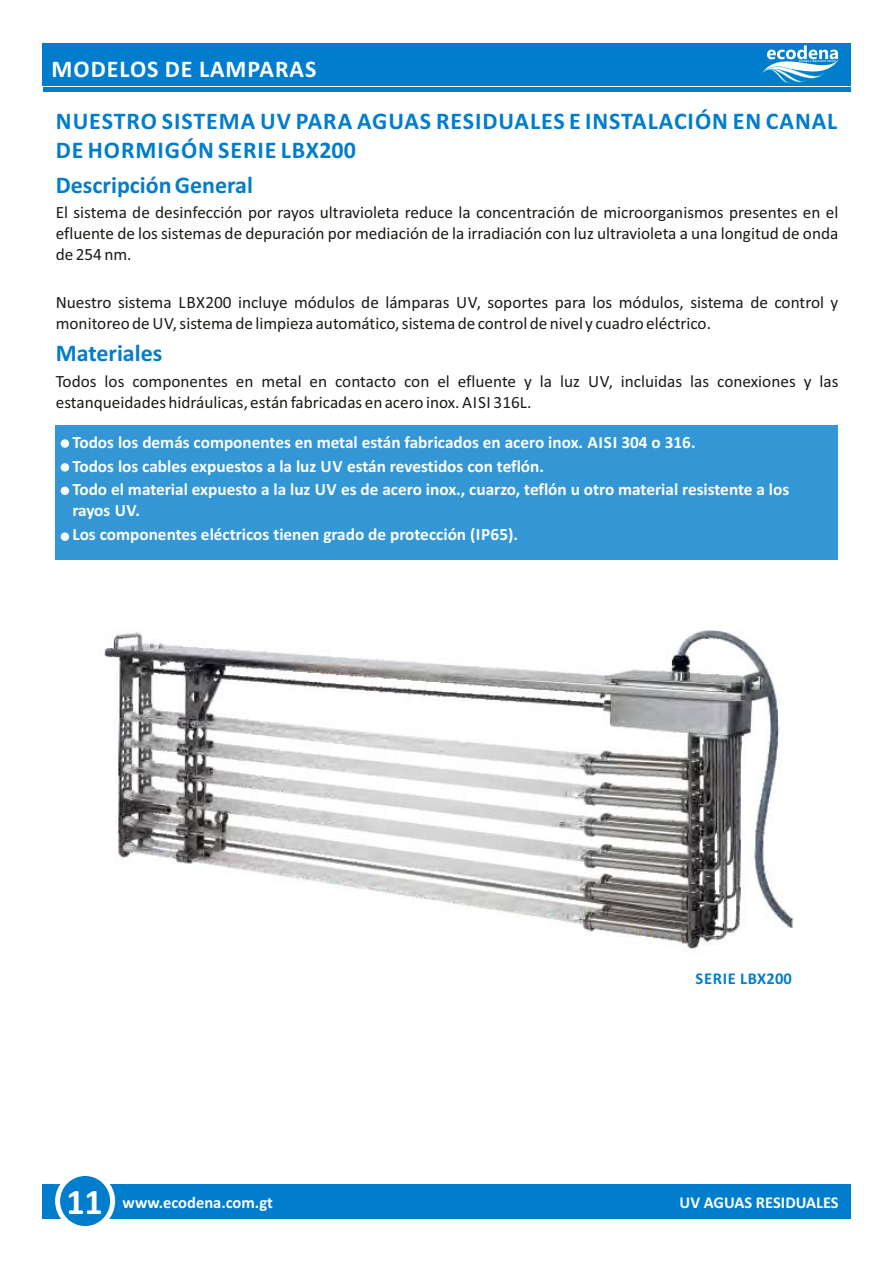
<style>
.page{position:relative;width:893px;height:1263px;background:#fff}
.page>*{position:absolute;margin:0;border:0;box-sizing:border-box;transform-origin:0 0}
.t1{font:700 36px "Calibri";color:#fefefe}
.t2{font:700 24px/29.2px "Calibri";letter-spacing:.04em;color:#007dcc}
.t3{font:700 24px "Calibri";color:#007dcc}
.t4{font:700 24px "Calibri";letter-spacing:.04em;color:#fefefe}
.t5{font:17.25px/21px "Calibri";color:#1c1b17}
.t6{font:700 17.25px/23.9px "Calibri";color:#fefefe}
.t7{font:700 16.5px "Calibri";color:#fefefe}
.t8{font:700 16.5px "Calibri";letter-spacing:.04em;color:#007dcc}
</style>
<div class="page">
<div style="left:42px;top:1184px;width:809px;height:34px;background:#007dcc"></div>
<div style="left:55px;top:1171px;width:60px;height:60px;background:#fefefe;border-radius:50%"></div>
<div style="left:60px;top:1176px;width:50px;height:50px;background:#007dcc;border-radius:50%"></div>
<div style="left:43px;top:43px;width:808px;height:42px;background:#007dcc"></div>
<hr style="left:43px;top:88px;width:808px;height:4px;background:#007dcc">
<svg style="left:758px;top:45px;width:81px;height:43px"></svg>
<div style="left:55px;top:425px;width:783px;height:135px;background:#3397d6"></div>
<div style="left:61px;top:439px;width:8px;height:9px;background:#fefefe;border-radius:50%"></div>
<div style="left:61px;top:463px;width:8px;height:9px;background:#fefefe;border-radius:50%"></div>
<div style="left:61px;top:487px;width:8px;height:8px;background:#fefefe;border-radius:50%"></div>
<div style="left:61px;top:532px;width:8px;height:9px;background:#fefefe;border-radius:50%"></div>
<img style="left:104px;top:630px;width:689px;height:319px">
<h2 class="t4" style="left:52px;top:59px;width:266px">MODELOS DE LAMPARAS</h2>
<h2 class="t2" style="left:56px;top:108px;width:783px">NUESTRO SISTEMA UV PARA AGUAS RESIDUALES E INSTALACIÓN EN CANAL<br>DE HORMIGÓN SERIE LBX200</h2>
<h2 class="t3" style="left:56px;top:174px;width:199px">Descripción General</h2>
<p class="t5" style="left:56px;top:203px;width:784px;text-align:justify">El sistema de desinfección por rayos ultravioleta reduce la concentración de microorganismos presentes en el efluente de los sistemas de depuración por mediación de la irradiación con luz ultravioleta a una longitud de onda de 254 nm.</p>
<p class="t5" style="left:56px;top:293px;width:784px">Nuestro sistema LBX200 incluye módulos de lámparas UV, soportes para los módulos, sistema de control y monitoreo de UV, sistema de limpieza automático, sistema de control de nivel y cuadro eléctrico.</p>
<h2 class="t3" style="left:56px;top:343px;width:108px">Materiales</h2>
<p class="t5" style="left:56px;top:372px;width:784px">Todos los componentes en metal en contacto con el efluente y la luz UV, incluidas las conexiones y las estanqueidades hidráulicas, están fabricadas en acero inox. AISI 316L.</p>
<p class="t6" style="left:72px;top:432px;width:718px">Todos los demás componentes en metal están fabricados en acero inox. AISI 304 o 316.<br>Todos los cables expuestos a la luz UV están revestidos con teflón.<br>Todo el material expuesto a la luz UV es de acero inox., cuarzo, teflón u otro material resistente a los</p>
<p class="t6" style="left:72px;top:500px;width:447px">rayos UV.<br>Los componentes eléctricos tienen grado de protección (IP65).</p>
<p class="t8" style="left:696px;top:972px;width:98px">SERIE LBX200</p>
<h1 class="t1" style="left:66px;top:1187px;width:38px">11</h1>
<p class="t7" style="left:123px;top:1196px;width:152px">www.ecodena.com.gt</p>
<p class="t7" style="left:679px;top:1195px;width:161px">UV AGUAS RESIDUALES</p>
</div>
